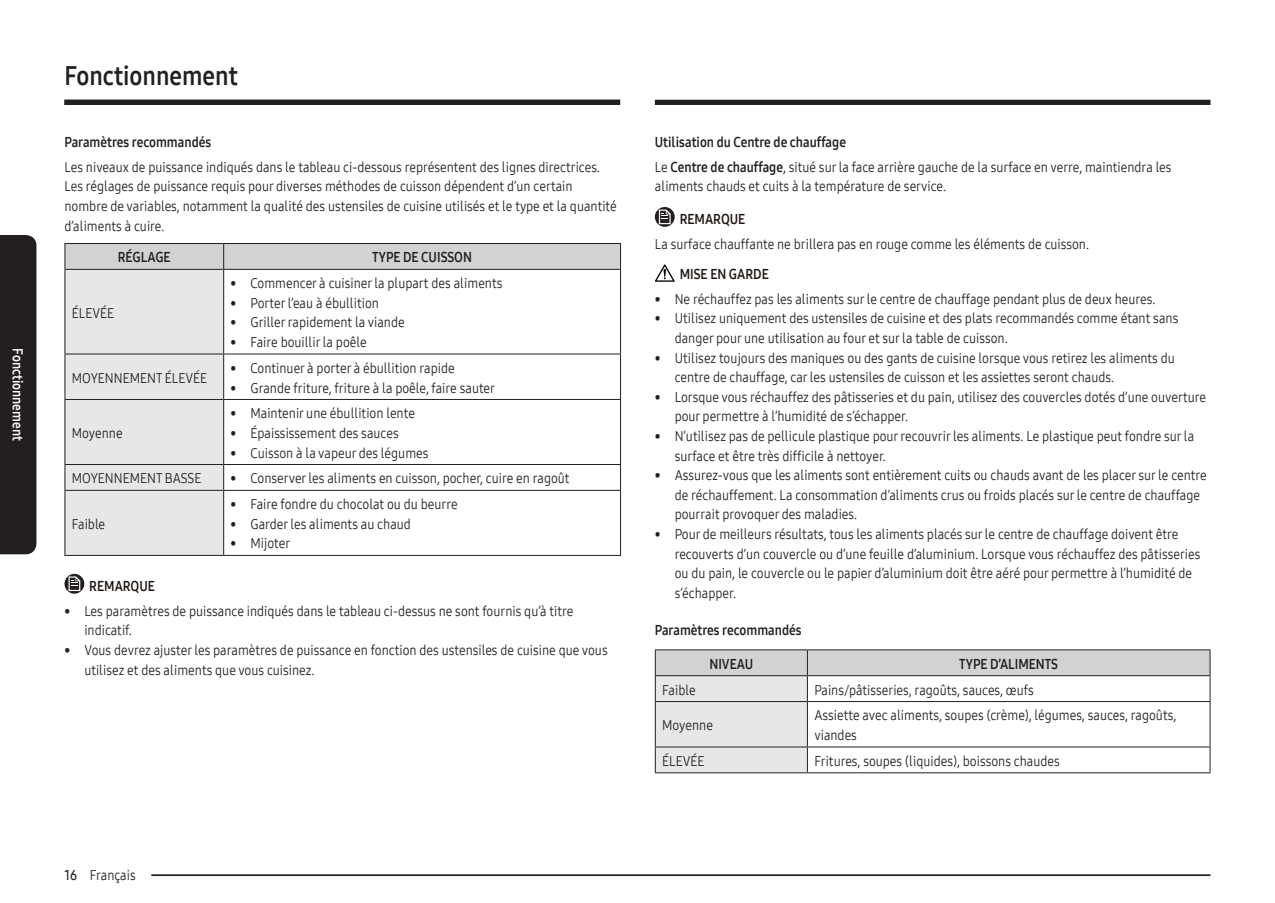
<style>
.page{position:relative;width:1275px;height:903px;background:#fff}
.page>*{position:absolute;margin:0;border:0;box-sizing:border-box;transform-origin:0 0}
.t1{font:26.25px "Samsung One 700";color:#231f20;scale:.9 1}
.t2{font:14px/19.6px "Samsung One 400";color:#231f20;scale:.9 1}
.t3{font:14px "Samsung One 700";color:#231f20;scale:.9 1}
.t4{font:14px "Samsung One 700";color:#201511;scale:.9 1}
.t5{font:14px "Samsung One 700";color:#fff;scale:.9 1}
.s1{font-family:"Samsung One 700"}
.s2{font-family:"Samsung One 600"}
</style>
<div class="page">
<div style="left:655px;top:100px;width:555px;height:5px;background:#231f20"></div>
<hr style="left:151px;top:874px;width:1059px;height:2px;background:#231f20">
<div style="left:64px;top:100px;width:556px;height:5px;background:#231f20"></div>
<div style="left:0;top:235px;width:37px;height:320px;background:#231f20"></div>
<svg style="left:64px;top:243px;width:557px;height:312px"></svg>
<hr style="left:64px;top:490px;width:160px;height:1px;background:#231f20">
<hr style="left:64px;top:491px;width:1px;height:64px;background:#231f20">
<hr style="left:224px;top:490px;width:397px;height:1px;background:#231f20">
<hr style="left:223px;top:491px;width:1px;height:64px;background:#231f20">
<hr style="left:620px;top:491px;width:1px;height:64px;background:#231f20">
<hr style="left:64px;top:555px;width:160px;height:1px;background:#231f20">
<hr style="left:224px;top:555px;width:397px;height:1px;background:#231f20">
<svg style="left:64px;top:574px;width:20px;height:20px"></svg>
<svg style="left:69px;top:576px;width:11px;height:15px"></svg>
<svg style="left:655px;top:207px;width:20px;height:20px"></svg>
<svg style="left:659px;top:210px;width:12px;height:14px"></svg>
<svg style="left:655px;top:264px;width:20px;height:18px"></svg>
<hr style="left:655px;top:649px;width:152px;height:1px;background:#231f20">
<hr style="left:807px;top:649px;width:403px;height:1px;background:#231f20">
<svg style="left:655px;top:650px;width:556px;height:123px"></svg>
<hr style="left:655px;top:772px;width:152px;height:1px;background:#231f20">
<hr style="left:807px;top:772px;width:403px;height:1px;background:#231f20">
<p class="t5" style="left:27px;top:348px;width:104px;rotate:90deg">Fonctionnement</p>
<h1 class="t1" style="left:64px;top:58px;width:194px">Fonctionnement</h1>
<p class="t3" style="left:64px;top:133px;width:165px">Paramètres recommandés</p>
<p class="t2" style="left:64px;top:157px;width:615px">Les niveaux de puissance indiqués dans le tableau ci-dessous représentent des lignes directrices.<br>Les réglages de puissance requis pour diverses méthodes de cuisson dépendent d’un certain nombre de variables, notamment la qualité des ustensiles de cuisine utilisés et le type et la quantité d’aliments à cuire.</p>
<p class="t3" style="left:118px;top:248px;width:60px">RÉGLAGE</p>
<p class="t3" style="left:372px;top:248px;width:112px">TYPE DE CUISSON</p>
<p class="t2" style="left:72px;top:303px;width:49px">ÉLEVÉE</p>
<p class="t2" style="left:72px;top:368px;width:152px">MOYENNEMENT ÉLEVÉE</p>
<p class="t2" style="left:72px;top:423px;width:58px">Moyenne</p>
<p class="t2" style="left:231px;top:273px;width:304px">• Commencer à cuisiner la plupart des aliments</p>
<p class="t2" style="left:231px;top:293px;width:166px">• Porter l’eau à ébullition</p>
<p class="t2" style="left:231px;top:313px;width:195px">• Griller rapidement la viande</p>
<p class="t2" style="left:231px;top:332px;width:153px">• Faire bouillir la poêle</p>
<p class="t2" style="left:231px;top:358px;width:251px">• Continuer à porter à ébullition rapide</p>
<p class="t2" style="left:231px;top:378px;width:295px">• Grande friture, friture à la poêle, faire sauter</p>
<p class="t2" style="left:231px;top:403px;width:206px">• Maintenir une ébullition lente</p>
<p class="t2" style="left:231px;top:423px;width:188px">• Épaississement des sauces</p>
<p class="t2" style="left:231px;top:443px;width:221px">• Cuisson à la vapeur des légumes</p>
<p class="t2" style="left:72px;top:468px;width:146px">MOYENNEMENT BASSE</p>
<p class="t2" style="left:231px;top:468px;width:378px">• Conserver les aliments en cuisson, pocher, cuire en ragoût</p>
<p class="t2" style="left:72px;top:514px;width:39px">Faible</p>
<p class="t2" style="left:231px;top:494px;width:254px">• Faire fondre du chocolat ou du beurre</p>
<p class="t2" style="left:231px;top:514px;width:202px">• Garder les aliments au chaud</p>
<p class="t2" style="left:231px;top:534px;width:68px">• Mijoter</p>
<p class="t4" style="left:89px;top:577px;width:74px">REMARQUE</p>
<p class="t2" style="left:84px;top:601px;width:545px;text-indent:-20px">• Les paramètres de puissance indiqués dans le tableau ci-dessus ne sont fournis qu’à titre indicatif.</p>
<p class="t2" style="left:84px;top:640px;width:583px;text-indent:-20px">• Vous devrez ajuster les paramètres de puissance en fonction des ustensiles de cuisine que vous utilisez et des aliments que vous cuisinez.</p>
<p class="t3" style="left:655px;top:133px;width:214px">Utilisation du Centre de chauffage</p>
<p class="t2" style="left:655px;top:157px;width:576px">Le <span class="s1">Centre de chauffage</span>, situé sur la face arrière gauche de la surface en verre, maintiendra les aliments chauds et cuits à la température de service.</p>
<p class="t4" style="left:680px;top:210px;width:74px">REMARQUE</p>
<p class="t2" style="left:655px;top:234px;width:484px">La surface chauffante ne brillera pas en rouge comme les éléments de cuisson.</p>
<p class="t4" style="left:680px;top:265px;width:101px">MISE EN GARDE</p>
<p class="t2" style="left:655px;top:289px;width:558px">• Ne réchauffez pas les aliments sur le centre de chauffage pendant plus de deux heures.</p>
<p class="t2" style="left:675px;top:309px;width:561px;text-indent:-20px">• Utilisez uniquement des ustensiles de cuisine et des plats recommandés comme étant sans danger pour une utilisation au four et sur la table de cuisson.</p>
<p class="t2" style="left:675px;top:348px;width:557px;text-indent:-20px">• Utilisez toujours des maniques ou des gants de cuisine lorsque vous retirez les aliments du centre de chauffage, car les ustensiles de cuisson et les assiettes seront chauds.</p>
<p class="t2" style="left:675px;top:387px;width:592px;text-indent:-20px">• Lorsque vous réchauffez des pâtisseries et du pain, utilisez des couvercles dotés d’une ouverture pour permettre à l’humidité de s’échapper.</p>
<p class="t2" style="left:675px;top:426px;width:579px;text-indent:-20px">• N’utilisez pas de pellicule plastique pour recouvrir les aliments. Le plastique peut fondre sur la surface et être très difficile à nettoyer.</p>
<p class="t2" style="left:675px;top:465px;width:593px;text-indent:-20px">• Assurez-vous que les aliments sont entièrement cuits ou chauds avant de les placer sur le centre de réchauffement. La consommation d’aliments crus ou froids placés sur le centre de chauffage pourrait provoquer des maladies.</p>
<p class="t2" style="left:675px;top:524px;width:586px;text-indent:-20px">• Pour de meilleurs résultats, tous les aliments placés sur le centre de chauffage doivent être recouverts d’un couvercle ou d’une feuille d’aluminium. Lorsque vous réchauffez des pâtisseries ou du pain, le couvercle ou le papier d’aluminium doit être aéré pour permettre à l’humidité de s’échapper.</p>
<p class="t3" style="left:655px;top:620px;width:165px">Paramètres recommandés</p>
<p class="t3" style="left:709px;top:654px;width:50px">NIVEAU</p>
<p class="t3" style="left:959px;top:654px;width:111px">TYPE D’ALIMENTS</p>
<p class="t2" style="left:662px;top:680px;width:39px">Faible</p>
<p class="t2" style="left:814px;top:680px;width:245px">Pains/pâtisseries, ragoûts, sauces, œufs</p>
<p class="t2" style="left:662px;top:715px;width:58px">Moyenne</p>
<p class="t2" style="left:814px;top:705px;width:404px">Assiette avec aliments, soupes (crème), légumes, sauces, ragoûts, viandes</p>
<p class="t2" style="left:662px;top:751px;width:49px">ÉLEVÉE</p>
<p class="t2" style="left:814px;top:751px;width:274px">Fritures, soupes (liquides), boissons chaudes</p>
<p class="t2" style="left:64px;top:865px;width:81px"><span class="s2">16</span> Français</p>
</div>
